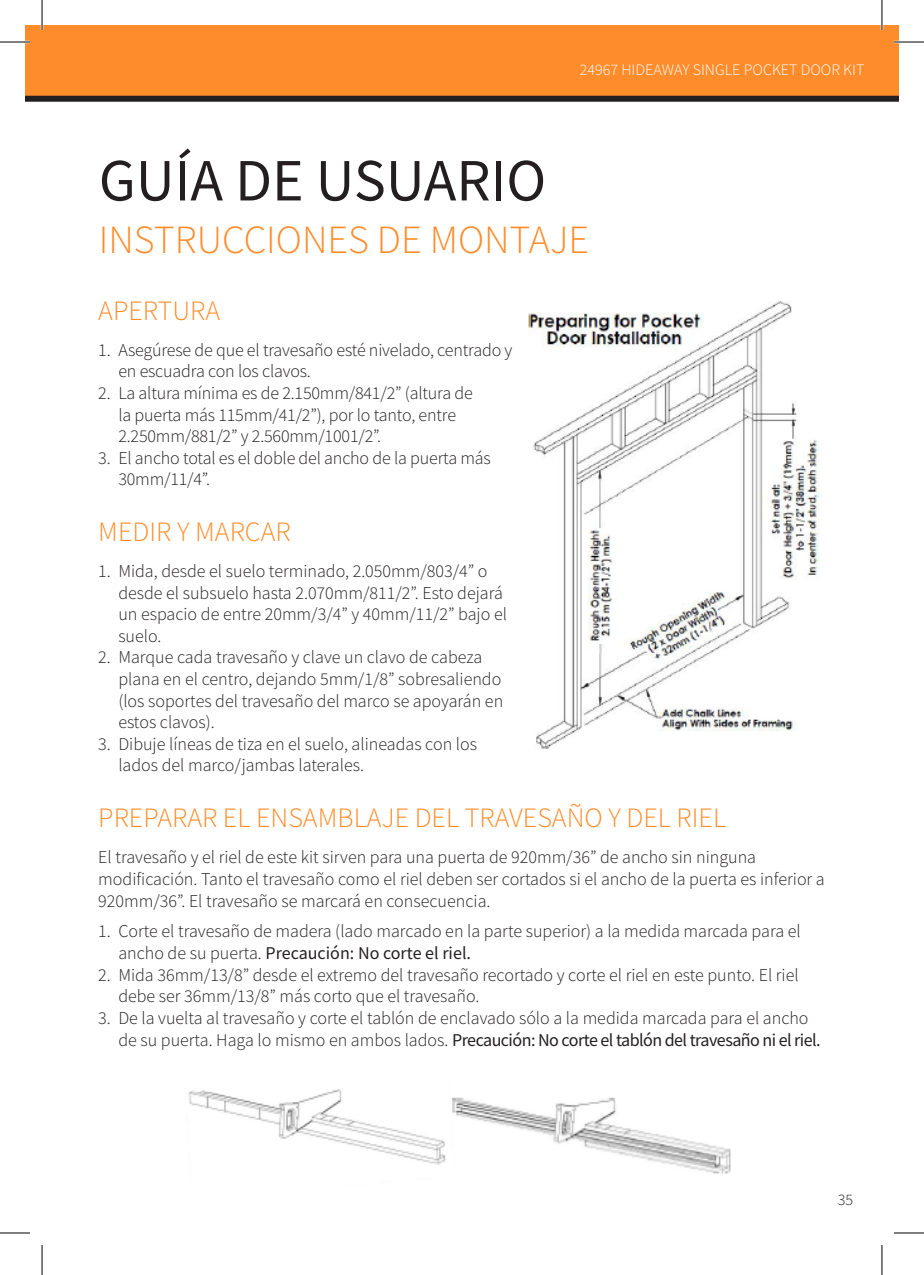
<style>
.page{position:relative;width:924px;height:1275px;background:#fff}
.page>*{position:absolute;margin:0;border:0;box-sizing:border-box;transform-origin:0 0}
.t1{font:60px "Source Sans Pro";color:#231f20}
.t2{font:300 40px "Source Sans Pro";color:#ff8c2b}
.t3{font:300 28px "Source Sans Pro";color:#ff8c2b}
.t4{font:300 18px/21.6px "Source Sans Pro";color:#231f20}
.t5{font:300 16px "Source Sans Pro";color:#fff}
.t6{font:300 16px "Source Sans Pro";color:#231f20}
.s1{font-weight:400}
</style>
<div class="page">
<div style="left:25px;top:25px;width:873px;height:74px;background:#ff8c2b"></div>
<div style="left:25px;top:96px;width:873px;height:6px;background:#231f20"></div>
<img style="left:528px;top:301px;width:291px;height:448px">
<img style="left:188px;top:1089px;width:543px;height:85px">
<hr style="left:0;top:41px;width:30px;height:2px;background:#fff">
<hr style="left:893px;top:41px;width:30px;height:2px;background:#fff">
<hr style="left:41px;top:0;width:2px;height:30px;background:#fff">
<hr style="left:880px;top:0;width:2px;height:30px;background:#fff">
<hr style="left:0;top:42px;width:30px;height:1px;background:#000">
<hr style="left:893px;top:42px;width:30px;height:1px;background:#000">
<hr style="left:0;top:1232px;width:30px;height:1px;background:#000">
<hr style="left:893px;top:1232px;width:30px;height:1px;background:#000">
<hr style="left:42px;top:0;width:1px;height:30px;background:#000">
<hr style="left:42px;top:1245px;width:1px;height:30px;background:#000">
<hr style="left:881px;top:0;width:1px;height:30px;background:#000">
<hr style="left:881px;top:1245px;width:1px;height:30px;background:#000">
<p class="t5" style="left:579px;top:60px;width:286px">24967 HIDEAWAY SINGLE POCKET DOOR KIT</p>
<p class="t1" style="left:99px;top:142px;width:448px">GUÍA DE USUARIO</p>
<p class="t2" style="left:99px;top:215px;width:491px">INSTRUCCIONES DE MONTAJE</p>
<p class="t3" style="left:98px;top:293px;width:123px">APERTURA</p>
<p class="t4" style="left:118px;top:339px;width:395px;text-indent:-20px">1. Asegúrese de que el travesaño esté nivelado, centrado y en escuadra con los clavos.</p>
<p class="t4" style="left:118px;top:382px;width:356px;text-indent:-20px">2. La altura mínima es de 2.150mm/841/2” (altura de la puerta más 115mm/41/2”), por lo tanto, entre<br>2.250mm/881/2” y 2.560mm/1001/2”.</p>
<p class="t4" style="left:118px;top:447px;width:374px;text-indent:-20px">3. El ancho total es el doble del ancho de la puerta más<br>30mm/11/4”.</p>
<p class="t3" style="left:98px;top:514px;width:194px">MEDIR Y MARCAR</p>
<p class="t4" style="left:118px;top:560px;width:390px;text-indent:-20px">1. Mida, desde el suelo terminado, 2.050mm/803/4” o desde el subsuelo hasta 2.070mm/811/2”. Esto dejará un espacio de entre 20mm/3/4” y 40mm/11/2” bajo el suelo.</p>
<p class="t4" style="left:118px;top:646px;width:386px;text-indent:-20px">2. Marque cada travesaño y clave un clavo de cabeza plana en el centro, dejando 5mm/1/8” sobresaliendo (los soportes del travesaño del marco se apoyarán en estos clavos).</p>
<p class="t4" style="left:118px;top:733px;width:360px;text-indent:-20px">3. Dibuje líneas de tiza en el suelo, alineadas con los lados del marco/jambas laterales.</p>
<p class="t3" style="left:98px;top:800px;width:629px">PREPARAR EL ENSAMBLAJE DEL TRAVESAÑO Y DEL RIEL</p>
<p class="t4" style="left:98px;top:846px;width:727px">El travesaño y el riel de este kit sirven para una puerta de 920mm/36” de ancho sin ninguna modificación. Tanto el travesaño como el riel deben ser cortados si el ancho de la puerta es inferior a<br>920mm/36”. El travesaño se marcará en consecuencia.</p>
<p class="t4" style="left:118px;top:920px;width:683px;text-indent:-20px">1. Corte el travesaño de madera (lado marcado en la parte superior) a la medida marcada para el ancho de su puerta. <span class="s1">Precaución: No corte el riel.</span></p>
<p class="t4" style="left:118px;top:964px;width:681px;text-indent:-20px">2. Mida 36mm/13/8” desde el extremo del travesaño recortado y corte el riel en este punto. El riel debe ser 36mm/13/8” más corto que el travesaño.</p>
<p class="t4" style="left:118px;top:1007px;width:703px;text-indent:-20px">3. De la vuelta al travesaño y corte el tablón de enclavado sólo a la medida marcada para el ancho de su puerta. Haga lo mismo en ambos lados. <span class="s1">Precaución: No corte el tablón del travesaño ni el riel.</span></p>
<p class="t6" style="left:837px;top:1189px;width:17px">35</p>
</div>
